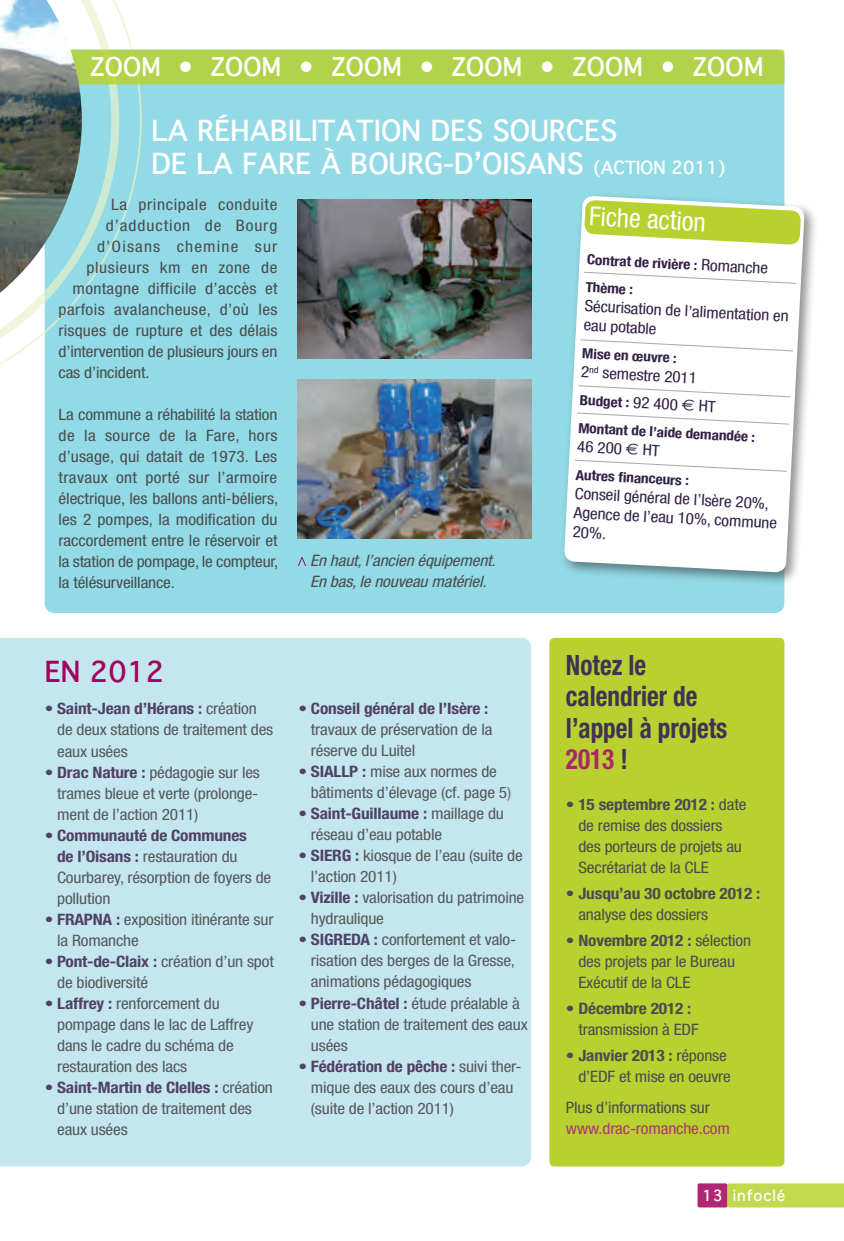
<style>
.page{position:relative;width:844px;height:1241px;background:#fff}
.page>*{position:absolute;margin:0;border:0;box-sizing:border-box;transform-origin:0 0}
.t1{font:700 28px/33.2px "Thonburi";color:#fff}
.t2{font:700 condensed 28px/31.5px "Helvetica Neue";color:#413253;scale:.9 1}
.t3{font:700 28px "Thonburi";color:#a3015e}
.t4{font:condensed 26.25px "Helvetica Neue";color:#fff}
.t5{font:700 24.85px "Thonburi";color:#fff}
.t6{font:condensed 15.75px/21px "Helvetica Neue";letter-spacing:-.01em;color:#57585a;scale:1.1 1}
.t7{font:condensed 15.75px/21px "Helvetica Neue";letter-spacing:-.01em;color:#4b4c4d;scale:1.1 1}
.t8{font:condensed 15.75px/19.2px "Helvetica Neue";color:#342247;scale:1.1 1}
.t9{font:italic condensed 15.75px/21px "Helvetica Neue";letter-spacing:-.01em;color:#4b4c4d;scale:1.1 1}
.t10{font:condensed 15.75px "Helvetica Neue";letter-spacing:.025em;color:#4b4c4d;scale:1.1 1}
.t11{font:condensed 15.75px "Helvetica Neue";letter-spacing:.01em;color:#4b4c4d;scale:1.1 1}
.t12{font:condensed 15.75px "Helvetica Neue";letter-spacing:.02em;color:#4b4c4d;scale:1.1 1}
.t13{font:700 condensed 15.75px "Helvetica Neue";letter-spacing:-.01em;color:#514165;scale:1.1 1}
.t14{font:700 condensed 15.75px "Helvetica Neue";letter-spacing:-.01em;color:#4b4c4d;scale:1.1 1}
.t15{font:condensed 15.75px "Helvetica Neue";letter-spacing:-.01em;color:#af3670;scale:1.1 1}
.t16{font:condensed 15.75px "Helvetica Neue";letter-spacing:.035em;color:#4b4c4d;scale:1.1 1}
.t17{font:condensed 15.75px "Helvetica Neue";letter-spacing:.03em;color:#4b4c4d;scale:1.1 1}
.t18{font:condensed 15.75px "Helvetica Neue";letter-spacing:.055em;color:#4b4c4d;scale:1.1 1}
.t19{font:condensed 15.75px "Helvetica Neue";letter-spacing:.065em;color:#4b4c4d;scale:1.1 1}
.t20{font:700 14.88px "Thonburi";color:#fff}
.t21{font:700 condensed 14px/27.7px "Helvetica Neue";color:#342247;scale:1.1 1}
.s1{font-size:17.5px}
.s2{font-weight:400;font-size:15.75px}
.s3{font-family:"Euro Sans";font-weight:400;font-stretch:normal;font-size:15.75px}
.s4{font-family:"Euro Sans";font-stretch:normal}
.s5{font-weight:700;color:#514165}
.s6{color:#6c6d70}
.s7{color:#ac266a}
.s8{font-weight:700}
</style>
<div class="page">
<div style="left:697px;top:1183px;width:30px;height:24px;background:#b12776;border-radius:2px"></div>
<div style="left:727px;top:1183px;width:116px;height:24px;background:#c2d84f"></div>
<div style="left:45px;top:50px;width:739px;height:563px;background:#92dae6;border-radius:10px"></div>
<svg style="left:44px;top:10px;width:98px;height:393px"></svg>
<svg style="left:0;top:0;width:119px;height:380px"></svg>
<div style="left:69px;top:50px;width:715px;height:34px;background:#b2d24b;border-radius:3px"></div>
<div style="left:549px;top:637px;width:235px;height:529px;background:#b8d130;border-radius:5px"></div>
<div style="left:0;top:638px;width:531px;height:528px;background:#c4e7ef"></div>
<svg style="left:298px;top:557px;width:8px;height:9px"></svg>
<div style="left:560px;top:192px;width:258px;height:394px;background:#231f20;opacity:.5"></div>
<svg style="left:563px;top:151px;width:242px;height:462px"></svg>
<svg style="left:583px;top:272px;width:213px;height:12px"></svg>
<svg style="left:580px;top:339px;width:213px;height:12px"></svg>
<svg style="left:577px;top:385px;width:213px;height:12px"></svg>
<svg style="left:576px;top:412px;width:213px;height:12px"></svg>
<svg style="left:574px;top:459px;width:213px;height:13px"></svg>
<img style="left:298px;top:199px;width:233px;height:160px">
<img style="left:298px;top:380px;width:233px;height:159px">
<svg style="left:580px;top:200px;width:223px;height:46px"></svg>
<img style="left:0;top:0;width:82px;height:293px">
<h3 class="t5" style="left:90px;top:47px;width:674px">ZOOM • ZOOM • ZOOM • ZOOM • ZOOM • ZOOM</h3>
<h1 class="t1" style="left:151px;top:114px;width:576px">LA RÉHABILITATION DES SOURCES<br>DE LA FARE À BOURG-D’OISANS <span class="s1">(ACTION 2011)</span></h1>
<h2 class="t4" style="left:590px;top:201px;width:118px;rotate:3deg">Fiche action</h2>
<p class="t21" style="left:587px;top:245px;width:166px;rotate:3deg">Contrat de rivière : <span class="s2">Romanche<br></span>Thème :</p>
<p class="t8" style="left:585px;top:296px;width:187px;rotate:3deg">Sécurisation de l’alimentation en eau potable</p>
<p class="t21" style="left:582px;top:339px;width:88px;rotate:3deg">Mise en œuvre :</p>
<p class="t8" style="left:581px;top:362px;width:107px;rotate:3deg">2<sup>nd</sup> semestre 2011</p>
<p class="t21" style="left:580px;top:386px;width:162px;rotate:3deg">Budget : <span class="s2">92 400</span> <span class="s3">€</span> <span class="s2">HT<br></span>Montant de l’aide demandée :</p>
<p class="t8" style="left:577px;top:436px;width:77px;rotate:3deg">46 200 <span class="s4">€</span> HT</p>
<p class="t21" style="left:576px;top:460px;width:105px;rotate:3deg">Autres fi nanceurs :</p>
<p class="t8" style="left:575px;top:483px;width:186px;rotate:3deg">Conseil général de l’Isère 20%,<br>Agence de l’eau 10%, commune<br>20%.</p>
<p class="t16" style="left:111px;top:195px;width:153px">La principale conduite</p>
<p class="t18" style="left:106px;top:216px;width:157px">d’adduction de Bourg</p>
<p class="t19" style="left:97px;top:237px;width:165px">d’Oisans chemine sur</p>
<p class="t17" style="left:87px;top:258px;width:175px">plusieurs km en zone de</p>
<p class="t12" style="left:73px;top:279px;width:188px">montagne difficile d’accès et</p>
<p class="t10" style="left:59px;top:300px;width:200px">parfois avalancheuse, d’où les</p>
<p class="t11" style="left:59px;top:321px;width:201px">risques de rupture et des délais</p>
<p class="t7" style="left:59px;top:341px;width:200px">d’intervention de plusieurs jours en</p>
<p class="t7" style="left:59px;top:362px;width:84px">cas d’incident.</p>
<p class="t7" style="left:59px;top:404px;width:201px;text-align:justify">La commune a réhabilité la station de la source de la Fare, hors d’usage, qui datait de 1973. Les travaux ont porté sur l’armoire électrique, les ballons anti-béliers, les 2 pompes, la modification du raccordement entre le réservoir et la station de pompage, le compteur, la télésurveillance.</p>
<p class="t9" style="left:310px;top:549px;width:170px">En haut, l’ancien équipement.<br>En bas, le nouveau matériel.</p>
<h1 class="t3" style="left:45px;top:648px;width:121px">EN 2012</h1>
<p class="t6" style="left:57px;top:698px;width:198px;text-indent:-12px"><span class="s5">• Saint-Jean d’Hérans :</span> création de deux stations de traitement des eaux usées</p>
<p class="t6" style="left:57px;top:761px;width:186px;text-align:justify;text-indent:-12px"><span class="s5">• Drac Nature :</span> pédagogie sur les trames bleue et verte (prolonge&shy;ment de l’action 2011)</p>
<p class="t6" style="left:57px;top:824px;width:196px;text-indent:-12px"><span class="s5">• Communauté de Communes<br>de l’Oisans :</span> restauration du<br>Courbarey, résorption de foyers de pollution</p>
<p class="t6" style="left:57px;top:908px;width:198px;text-indent:-12px"><span class="s5">• FRAPNA :</span> exposition itinérante sur la Romanche</p>
<p class="t6" style="left:57px;top:950px;width:198px;text-indent:-12px"><span class="s5">• Pont-de-Claix :</span> création d’un spot de biodiversité</p>
<p class="t6" style="left:57px;top:992px;width:180px;text-indent:-12px"><span class="s5">• Laffrey :</span> renforcement du pompage dans le lac de Laffrey dans le cadre du schéma de restauration des lacs</p>
<p class="t6" style="left:57px;top:1076px;width:198px;text-indent:-12px"><span class="s5">• Saint-Martin de Clelles :</span> création d’une station de traitement des eaux usées</p>
<p class="t13" style="left:298px;top:699px;width:174px">• Conseil général de l’Isère :</p>
<p class="t6" style="left:311px;top:719px;width:166px">travaux de préservation de la réserve du Luitel</p>
<p class="t6" style="left:311px;top:761px;width:183px;text-indent:-12px"><span class="s5">• SIALLP :</span> mise aux normes de bâtiments d’élevage (cf. page 5<span class="s6">)</span></p>
<p class="t6" style="left:311px;top:803px;width:177px;text-indent:-12px"><span class="s5">• Saint-Guillaume :</span> maillage du réseau d’eau potable</p>
<p class="t6" style="left:311px;top:845px;width:194px;text-indent:-12px"><span class="s5">• SIERG :</span> kiosque de l’eau (suite de l’action 2011)</p>
<p class="t6" style="left:311px;top:887px;width:195px;text-indent:-12px"><span class="s5">• Vizille :</span> valorisation du patrimoine hydraulique</p>
<p class="t6" style="left:311px;top:929px;width:188px;text-align:justify;text-indent:-12px"><span class="s5">• SIGREDA :</span> confortement et valo&shy;risation des berges de la Gresse, animations pédagogiques</p>
<p class="t6" style="left:311px;top:992px;width:198px;text-indent:-12px"><span class="s5">• Pierre-Châtel :</span> étude préalable à une station de traitement des eaux usées</p>
<p class="t6" style="left:311px;top:1055px;width:193px;text-indent:-12px"><span class="s5">• Fédération de pêche :</span> suivi ther&shy;mique des eaux des cours d’eau (suite de l’action 2011)</p>
<h1 class="t2" style="left:566px;top:648px;width:181px">Notez le calendrier de l’appel à projets<br><span class="s7">2013</span> !</h1>
<p class="t7" style="left:578px;top:793px;width:154px;text-indent:-12px"><span class="s8">• 15 septembre 2012 :</span> date de remise des dossiers des porteurs de projets au<br>Secrétariat de la CLE</p>
<p class="t14" style="left:566px;top:883px;width:178px">• Jusqu’au 30 octobre 2012 :</p>
<p class="t7" style="left:578px;top:903px;width:119px">analyse des dossiers</p>
<p class="t7" style="left:578px;top:929px;width:158px;text-indent:-12px"><span class="s8">• Novembre 2012 :</span> sélection des projets par le Bureau<br>Exécutif de la CLE</p>
<p class="t7" style="left:578px;top:997px;width:111px;text-indent:-12px">• <span class="s8">Décembre 2012 : </span>transmission à EDF</p>
<p class="t7" style="left:566px;top:1044px;width:151px;text-align:right"><span class="s8">• Janvier 2013 :</span> réponse d’EDF et mise en oeuvre</p>
<p class="t7" style="left:566px;top:1096px;width:132px">Plus d’informations sur</p>
<p class="t15" style="left:566px;top:1118px;width:151px">www.drac-romanche.com</p>
<p class="t20" style="left:702px;top:1182px;width:84px">13 INFOCLÉ</p>
</div>
